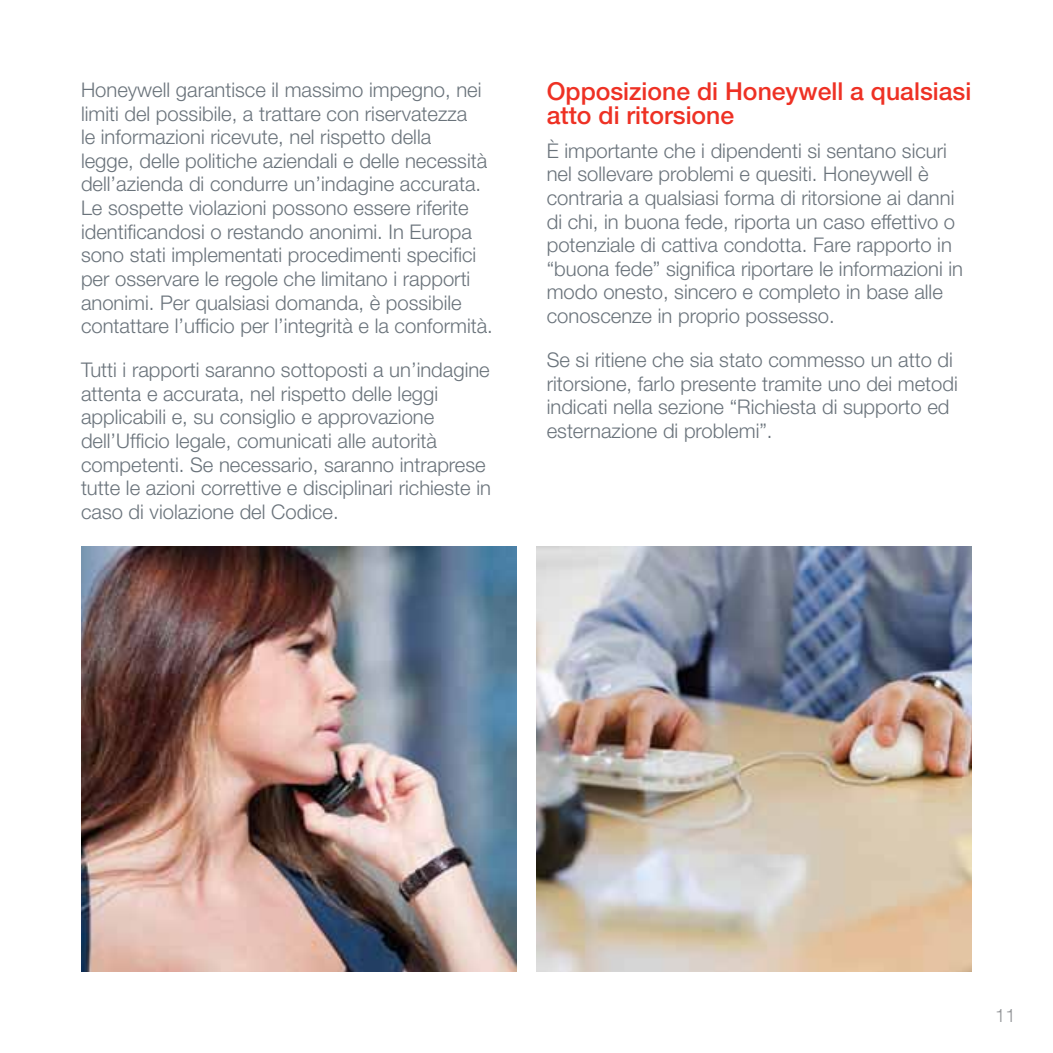
<style>
.page{position:relative;width:1053px;height:1053px;background:#fff}
.page>*{position:absolute;margin:0;border:0;box-sizing:border-box;transform-origin:0 0}
.t1{font:500 24.75px/23.6px "Helvetica Neue";color:#ee3124}
.t2{font:300 20.25px/23.6px "Helvetica Neue";color:#6a737b}
.t3{font:300 18.45px "Helvetica Neue";color:#939598}
</style>
<div class="page">
<img style="left:536px;top:547px;width:436px;height:425px">
<img style="left:81px;top:547px;width:436px;height:425px">
<p class="t2" style="left:81px;top:77px;width:413px">Honeywell garantisce il massimo impegno, nei limiti del possibile, a trattare con riservatezza<br>le informazioni ricevute, nel rispetto della<br>legge, delle politiche aziendali e delle necessità dell’azienda di condurre un’indagine accurata.<br>Le sospette violazioni possono essere riferite identificandosi o restando anonimi. In Europa sono stati implementati procedimenti specifici per osservare le regole che limitano i rapporti anonimi. Per qualsiasi domanda, è possibile contattare l’ufficio per l’integrità e la conformità.</p>
<p class="t2" style="left:81px;top:358px;width:411px">Tutti i rapporti saranno sottoposti a un’indagine attenta e accurata, nel rispetto delle leggi applicabili e, su consiglio e approvazione dell’Ufficio legale, comunicati alle autorità competenti. Se necessario, saranno intraprese tutte le azioni correttive e disciplinari richieste in caso di violazione del Codice.</p>
<p class="t1" style="left:547px;top:79px;width:426px">Opposizione di Honeywell a qualsiasi atto di ritorsione</p>
<p class="t2" style="left:547px;top:138px;width:418px">È importante che i dipendenti si sentano sicuri nel sollevare problemi e quesiti. Honeywell è contraria a qualsiasi forma di ritorsione ai danni di chi, in buona fede, riporta un caso effettivo o potenziale di cattiva condotta. Fare rapporto in “buona fede” significa riportare le informazioni in modo onesto, sincero e completo in base alle conoscenze in proprio possesso.</p>
<p class="t2" style="left:547px;top:348px;width:413px">Se si ritiene che sia stato commesso un atto di ritorsione, farlo presente tramite uno dei metodi indicati nella sezione “Richiesta di supporto ed esternazione di problemi”.</p>
<p class="t3" style="left:995px;top:1004px;width:22px">11</p>
</div>
